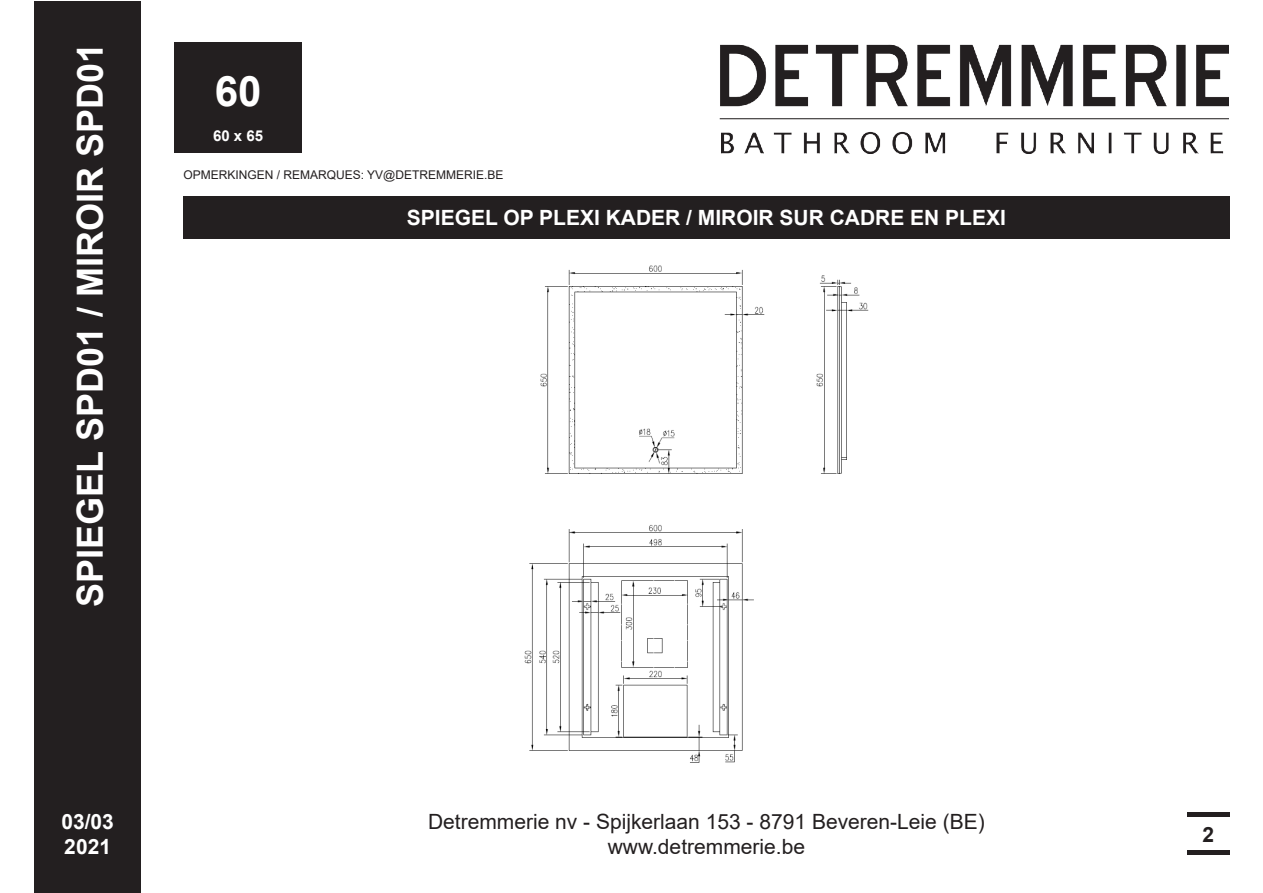
<style>
.page{position:relative;width:1263px;height:893px;background:#fff}
.page>*{position:absolute;margin:0;border:0;box-sizing:border-box;transform-origin:0 0}
.t1{font:700 42px "Arial";color:#fff}
.t2{font:700 36px "Arial";color:#fff}
.t3{font:21px/25.2px "Arial";color:#231f20;text-align:center}
.t4{font:700 21px/25.2px "Arial";color:#fff}
.t5{font:700 21px "Arial";color:#231f20}
.t6{font:700 15px "Arial";color:#fff}
.t7{font:12px "Arial";color:#231f20}
</style>
<div class="page">
<div style="left:35px;top:1px;width:106px;height:892px;background:#231f20"></div>
<img style="left:720px;top:44px;width:509px;height:110px">
<div style="left:183px;top:196px;width:1046px;height:43px;background:#231f20"></div>
<hr style="left:1187px;top:813px;width:42px;height:4px;background:#231f20">
<hr style="left:1187px;top:851px;width:42px;height:4px;background:#231f20">
<div style="left:174px;top:43px;width:128px;height:110px;background:#231f20"></div>
<img style="left:524px;top:265px;width:345px;height:498px">
<h2 class="t2" style="left:65px;top:607px;width:565px;rotate:-90deg">SPIEGEL SPD01 / MIROIR SPD01</h2>
<p class="t1" style="left:215px;top:61px;width:48px">60</p>
<p class="t6" style="left:213px;top:125px;width:52px">60 x 65</p>
<p class="t7" style="left:183px;top:167px;width:322px">OPMERKINGEN / REMARQUES: YV@DETREMMERIE.BE</p>
<p class="t4" style="left:407px;top:205px;width:601px">SPIEGEL OP PLEXI KADER / MIROIR SUR CADRE EN PLEXI</p>
<p class="t4" style="left:61px;top:809px;width:54px">03/03<br>2021</p>
<p class="t3" style="left:428px;top:809px;width:558px">Detremmerie nv - Spijkerlaan 153 - 8791 Beveren-Leie (BE) www.detremmerie.be</p>
<p class="t5" style="left:1202px;top:819px;width:13px">2</p>
</div>
